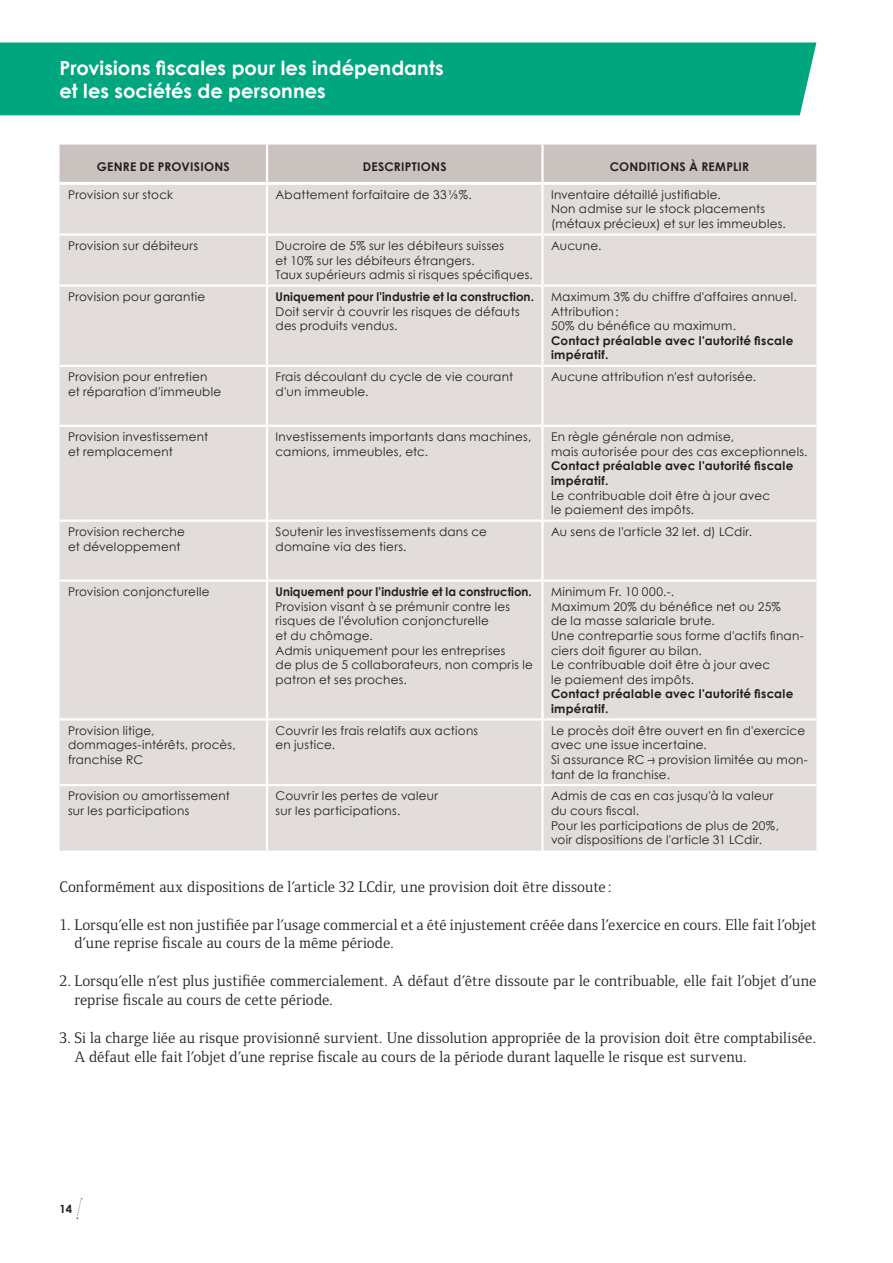
<style>
.page{position:relative;width:893px;height:1263px;background:#fff}
.page>*{position:absolute;margin:0;border:0;box-sizing:border-box;transform-origin:0 0}
.TITRE_HAUT_DE_PAGE{font:700 19.5px/23.4px "Century Gothic";color:#fff}
.TEXTE_COURANT{font:15.75px/18.9px "Foundry Form Serif";letter-spacing:.005em;color:#231f20}
.TEXTE_TABLEAU{font:12px/14.7px "Century Gothic";letter-spacing:.02em;color:#231f20}
.TEXTE_TABLEAU_BOLD{font:700 12px/14.7px "Century Gothic";letter-spacing:.02em;color:#231f20}
.TITRE_TABLEAU{font:700 12px "Century Gothic";letter-spacing:.025em;color:#231f20}
.t1{font:700 11.25px "Century Gothic";color:#231f20}
</style>
<div class="page">
<svg style="left:76px;top:1198px;width:6px;height:21px"></svg>
<div style="left:60px;top:145px;width:756px;height:37px;background:#cac2bf"></div>
<div style="left:60px;top:185px;width:756px;height:666px;background:#e2ddda"></div>
<hr style="left:266px;top:145px;width:2px;height:37px;background:#fff">
<hr style="left:541px;top:145px;width:3px;height:37px;background:#fff">
<hr style="left:266px;top:185px;width:2px;height:48px;background:#fff">
<hr style="left:541px;top:185px;width:3px;height:48px;background:#fff">
<hr style="left:60px;top:233px;width:207px;height:3px;background:#fff">
<hr style="left:267px;top:233px;width:275px;height:3px;background:#fff">
<hr style="left:266px;top:236px;width:2px;height:48px;background:#fff">
<hr style="left:542px;top:233px;width:274px;height:3px;background:#fff">
<hr style="left:541px;top:236px;width:3px;height:48px;background:#fff">
<hr style="left:60px;top:284px;width:207px;height:3px;background:#fff">
<hr style="left:267px;top:284px;width:275px;height:3px;background:#fff">
<hr style="left:266px;top:287px;width:2px;height:78px;background:#fff">
<hr style="left:542px;top:284px;width:274px;height:3px;background:#fff">
<hr style="left:541px;top:287px;width:3px;height:78px;background:#fff">
<hr style="left:60px;top:365px;width:207px;height:2px;background:#fff">
<hr style="left:267px;top:365px;width:275px;height:2px;background:#fff">
<hr style="left:266px;top:367px;width:2px;height:58px;background:#fff">
<hr style="left:542px;top:365px;width:274px;height:2px;background:#fff">
<hr style="left:541px;top:367px;width:3px;height:58px;background:#fff">
<hr style="left:60px;top:425px;width:207px;height:2px;background:#fff">
<hr style="left:267px;top:425px;width:275px;height:2px;background:#fff">
<hr style="left:266px;top:427px;width:2px;height:92px;background:#fff">
<hr style="left:542px;top:425px;width:274px;height:2px;background:#fff">
<hr style="left:541px;top:427px;width:3px;height:92px;background:#fff">
<hr style="left:60px;top:519px;width:207px;height:3px;background:#fff">
<hr style="left:267px;top:519px;width:275px;height:3px;background:#fff">
<hr style="left:266px;top:522px;width:2px;height:57px;background:#fff">
<hr style="left:542px;top:519px;width:274px;height:3px;background:#fff">
<hr style="left:541px;top:522px;width:3px;height:57px;background:#fff">
<hr style="left:60px;top:579px;width:207px;height:3px;background:#fff">
<hr style="left:267px;top:579px;width:275px;height:3px;background:#fff">
<hr style="left:266px;top:582px;width:2px;height:136px;background:#fff">
<hr style="left:542px;top:579px;width:274px;height:3px;background:#fff">
<hr style="left:541px;top:582px;width:3px;height:136px;background:#fff">
<hr style="left:60px;top:718px;width:207px;height:2px;background:#fff">
<hr style="left:267px;top:718px;width:275px;height:2px;background:#fff">
<hr style="left:266px;top:720px;width:2px;height:64px;background:#fff">
<hr style="left:542px;top:718px;width:274px;height:2px;background:#fff">
<hr style="left:541px;top:720px;width:3px;height:64px;background:#fff">
<hr style="left:60px;top:784px;width:207px;height:2px;background:#fff">
<hr style="left:267px;top:784px;width:275px;height:2px;background:#fff">
<hr style="left:266px;top:786px;width:2px;height:65px;background:#fff">
<hr style="left:542px;top:784px;width:274px;height:2px;background:#fff">
<hr style="left:541px;top:786px;width:3px;height:65px;background:#fff">
<div style="left:0;top:43px;width:816px;height:72px;background:#00a77e"></div>
<p class="TITRE_HAUT_DE_PAGE" style="left:60px;top:55px;width:386px">Provisions fiscales pour les indépendants et les sociétés de personnes</p>
<p class="TITRE_TABLEAU" style="left:97px;top:159px;width:135px">GENRE DE PROVISIONS</p>
<p class="TITRE_TABLEAU" style="left:363px;top:159px;width:85px">DESCRIPTIONS</p>
<p class="TITRE_TABLEAU" style="left:610px;top:159px;width:141px">CONDITIONS À REMPLIR</p>
<p class="TEXTE_TABLEAU" style="left:68px;top:187px;width:107px">Provision sur stock</p>
<p class="TEXTE_TABLEAU" style="left:276px;top:187px;width:198px">Abattement forfaitaire de 33¹⁄³%.</p>
<p class="TEXTE_TABLEAU" style="left:551px;top:187px;width:171px">Inventaire détaillé justifiable.</p>
<p class="TEXTE_TABLEAU" style="left:551px;top:201px;width:216px">Non admise sur le stock placements</p>
<p class="TEXTE_TABLEAU" style="left:551px;top:216px;width:236px">(métaux précieux) et sur les immeubles.</p>
<p class="TEXTE_TABLEAU" style="left:68px;top:238px;width:132px">Provision sur débiteurs</p>
<p class="TEXTE_TABLEAU" style="left:276px;top:238px;width:230px">Ducroire de 5% sur les débiteurs suisses et 10% sur les débiteurs étrangers.</p>
<p class="TEXTE_TABLEAU" style="left:276px;top:267px;width:259px">Taux supérieurs admis si risques spécifiques.</p>
<p class="TEXTE_TABLEAU" style="left:551px;top:238px;width:52px">Aucune.</p>
<p class="TEXTE_TABLEAU" style="left:68px;top:289px;width:139px">Provision pour garantie</p>
<p class="TEXTE_TABLEAU_BOLD" style="left:276px;top:289px;width:260px">Uniquement pour l'industrie et la construction.</p>
<p class="TEXTE_TABLEAU" style="left:276px;top:304px;width:246px">Doit servir à couvrir les risques de défauts des produits vendus.</p>
<p class="TEXTE_TABLEAU" style="left:551px;top:289px;width:247px">Maximum 3% du chiffre d'affaires annuel.<br>Attribution:</p>
<p class="TEXTE_TABLEAU" style="left:551px;top:318px;width:186px">50% du bénéfice au maximum.</p>
<p class="TEXTE_TABLEAU_BOLD" style="left:551px;top:333px;width:244px">Contact préalable avec l'autorité fiscale impératif.</p>
<p class="TEXTE_TABLEAU" style="left:68px;top:369px;width:141px">Provision pour entretien</p>
<p class="TEXTE_TABLEAU" style="left:68px;top:384px;width:155px">et réparation d'immeuble</p>
<p class="TEXTE_TABLEAU" style="left:276px;top:369px;width:239px">Frais découlant du cycle de vie courant d'un immeuble.</p>
<p class="TEXTE_TABLEAU" style="left:551px;top:369px;width:207px">Aucune attribution n'est autorisée.</p>
<p class="TEXTE_TABLEAU" style="left:68px;top:429px;width:142px">Provision investissement</p>
<p class="TEXTE_TABLEAU" style="left:68px;top:444px;width:106px">et remplacement</p>
<p class="TEXTE_TABLEAU" style="left:276px;top:429px;width:257px">Investissements importants dans machines, camions, immeubles, etc.</p>
<p class="TEXTE_TABLEAU" style="left:551px;top:429px;width:258px">En règle générale non admise,<br>mais autorisée pour des cas exceptionnels.</p>
<p class="TEXTE_TABLEAU_BOLD" style="left:551px;top:458px;width:244px">Contact préalable avec l'autorité fiscale impératif.</p>
<p class="TEXTE_TABLEAU" style="left:551px;top:488px;width:221px">Le contribuable doit être à jour avec le paiement des impôts.</p>
<p class="TEXTE_TABLEAU" style="left:68px;top:524px;width:118px">Provision recherche</p>
<p class="TEXTE_TABLEAU" style="left:68px;top:539px;width:114px">et développement</p>
<p class="TEXTE_TABLEAU" style="left:276px;top:524px;width:213px">Soutenir les investissements dans ce domaine via des tiers.</p>
<p class="TEXTE_TABLEAU" style="left:551px;top:524px;width:203px">Au sens de l'article 32 let. d) LCdir.</p>
<p class="TEXTE_TABLEAU" style="left:68px;top:584px;width:143px">Provision conjoncturelle</p>
<p class="TEXTE_TABLEAU_BOLD" style="left:276px;top:584px;width:258px">Uniquement pour l’industrie et la construction.</p>
<p class="TEXTE_TABLEAU" style="left:276px;top:599px;width:236px">Provision visant à se prémunir contre les risques de l'évolution conjoncturelle<br>et du chômage.</p>
<p class="TEXTE_TABLEAU" style="left:276px;top:643px;width:259px">Admis uniquement pour les entreprises<br>de plus de 5 collaborateurs, non compris le patron et ses proches.</p>
<p class="TEXTE_TABLEAU" style="left:551px;top:584px;width:125px">Minimum Fr. 10 000.-.</p>
<p class="TEXTE_TABLEAU" style="left:551px;top:599px;width:231px">Maximum 20% du bénéfice net ou 25% de la masse salariale brute.</p>
<p class="TEXTE_TABLEAU" style="left:551px;top:628px;width:254px">Une contrepartie sous forme d'actifs finan&shy;ciers doit figurer au bilan.</p>
<p class="TEXTE_TABLEAU" style="left:551px;top:657px;width:221px">Le contribuable doit être à jour avec le paiement des impôts.</p>
<p class="TEXTE_TABLEAU_BOLD" style="left:551px;top:686px;width:244px">Contact préalable avec l'autorité fiscale impératif.</p>
<p class="TEXTE_TABLEAU" style="left:68px;top:723px;width:88px">Provision litige,</p>
<p class="TEXTE_TABLEAU" style="left:68px;top:737px;width:169px">dommages-intérêts, procès, franchise RC</p>
<p class="TEXTE_TABLEAU" style="left:276px;top:723px;width:204px">Couvrir les frais relatifs aux actions en justice.</p>
<p class="TEXTE_TABLEAU" style="left:551px;top:723px;width:256px">Le procès doit être ouvert en fin d'exercice avec une issue incertaine.</p>
<p class="TEXTE_TABLEAU" style="left:551px;top:752px;width:258px">Si assurance RC –› provision limitée au mon&shy;tant de la franchise.</p>
<p class="TEXTE_TABLEAU" style="left:276px;top:788px;width:164px">Couvrir les pertes de valeur sur les participations.</p>
<p class="TEXTE_TABLEAU" style="left:551px;top:788px;width:224px">Admis de cas en cas jusqu'à la valeur du cours fiscal.</p>
<p class="TEXTE_TABLEAU" style="left:551px;top:818px;width:229px">Pour les participations de plus de 20%, voir dispositions de l'article 31 LCdir.</p>
<p class="TEXTE_COURANT" style="left:60px;top:877px;width:554px">Conformément aux dispositions de l’article 32 LCdir, une provision doit être dissoute :</p>
<p class="TEXTE_COURANT" style="left:74px;top:915px;width:743px;text-indent:-15px">1. Lorsqu’elle est non justifiée par l’usage commercial et a été injustement créée dans l’exercice en cours. Elle fait l’objet d’une reprise fiscale au cours de la même période.</p>
<p class="TEXTE_COURANT" style="left:74px;top:971px;width:743px;text-indent:-15px">2. Lorsqu’elle n’est plus justifiée commercialement. A défaut d’être dissoute par le contribuable, elle fait l’objet d’une reprise fiscale au cours de cette période.</p>
<p class="TEXTE_COURANT" style="left:74px;top:1028px;width:743px;text-indent:-15px">3. Si la charge liée au risque provisionné survient. Une dissolution appropriée de la provision doit être comptabilisée.<br>A défaut elle fait l’objet d’une reprise fiscale au cours de la période durant laquelle le risque est survenu.</p>
<p class="TEXTE_TABLEAU" style="left:68px;top:788px;width:163px">Provision ou amortissement</p>
<p class="TEXTE_TABLEAU" style="left:68px;top:803px;width:123px">sur les participations</p>
<p class="t1" style="left:60px;top:1202px;width:14px">14</p>
</div>
